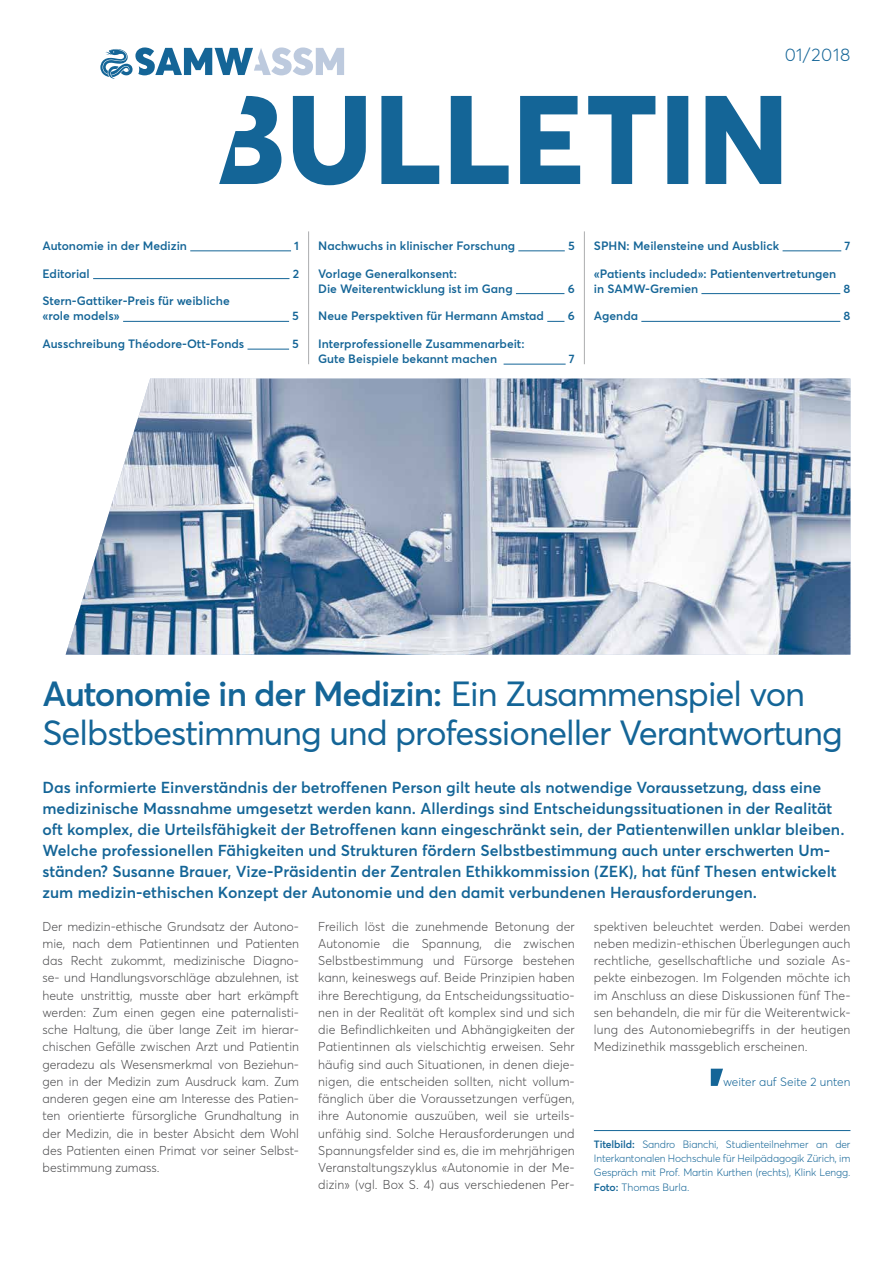
<style>
.page{position:relative;width:893px;height:1263px;background:#fff}
.page>*{position:absolute;margin:0;border:0;box-sizing:border-box;transform-origin:0 0}
.t1{font:34.5px/39px "Averta Std";letter-spacing:-.03em;color:#146597}
.t2{font:300 18px "Averta Std";letter-spacing:.035em;color:#146597}
.t3{font:600 15.75px/21px "Averta Std";color:#146597}
.t4{font:300 12.75px/17.2px "Averta Std";letter-spacing:.01em;color:#4b4b4d;text-align:justify}
.t5{font:600 12px/15px "Averta Std";color:#146597}
.t6{font:300 12px "Averta Std";color:#146597}
.t7{font:300 10.5px/14.2px "Averta Std";letter-spacing:-.01em;color:#146597;text-align:justify}
.s1{font-weight:600}
</style>
<div class="page">
<svg style="left:711px;top:1069px;width:12px;height:17px"></svg>
<svg style="left:219px;top:96px;width:562px;height:89px"></svg>
<svg style="left:100px;top:47px;width:244px;height:32px"></svg>
<img style="left:66px;top:379px;width:784px;height:276px">
<hr style="left:308px;top:231px;width:1px;height:133px;background:#acadaf">
<hr style="left:584px;top:231px;width:1px;height:133px;background:#acadaf">
<hr style="left:190px;top:251px;width:101px;height:1px;background:#146597">
<hr style="left:93px;top:278px;width:196px;height:1px;background:#146597">
<hr style="left:123px;top:321px;width:166px;height:1px;background:#146597">
<hr style="left:247px;top:349px;width:42px;height:1px;background:#146597">
<hr style="left:518px;top:251px;width:47px;height:1px;background:#146597">
<hr style="left:516px;top:293px;width:48px;height:1px;background:#146597">
<svg style="left:547px;top:321px;width:17px;height:1px"></svg>
<hr style="left:504px;top:364px;width:62px;height:1px;background:#146597">
<hr style="left:783px;top:251px;width:58px;height:1px;background:#146597">
<hr style="left:701px;top:293px;width:139px;height:1px;background:#146597">
<hr style="left:641px;top:321px;width:199px;height:1px;background:#146597">
<hr style="left:594px;top:1130px;width:256px;height:1px;background:#146597">
<h2 class="t2" style="left:785px;top:43px;width:67px">01/2018</h2>
<p class="t5" style="left:43px;top:238px;width:146px">Autonomie in der Medizin</p>
<p class="t5" style="left:294px;top:238px;width:6px">1</p>
<p class="t5" style="left:43px;top:266px;width:49px">Editorial</p>
<p class="t5" style="left:293px;top:266px;width:8px">2</p>
<p class="t5" style="left:43px;top:293px;width:189px">Stern-Gattiker-Preis für weibliche «role models»</p>
<p class="t5" style="left:292px;top:308px;width:8px">5</p>
<p class="t5" style="left:43px;top:336px;width:203px">Ausschreibung Théodore-Ott-Fonds</p>
<p class="t5" style="left:292px;top:336px;width:8px">5</p>
<p class="t5" style="left:318px;top:238px;width:198px">Nachwuchs in klinischer Forschung</p>
<p class="t5" style="left:568px;top:238px;width:8px">5</p>
<p class="t5" style="left:318px;top:266px;width:196px">Vorlage Generalkonsent:<br>Die Weiterentwicklung ist im Gang</p>
<p class="t5" style="left:568px;top:281px;width:9px">6</p>
<p class="t5" style="left:594px;top:238px;width:187px">SPHN: Meilensteine und Ausblick</p>
<p class="t5" style="left:844px;top:238px;width:7px">7</p>
<p class="t5" style="left:594px;top:266px;width:244px">«Patients included»: Patientenvertretungen in SAMW-Gremien</p>
<p class="t5" style="left:843px;top:281px;width:8px">8</p>
<p class="t5" style="left:318px;top:308px;width:227px">Neue Perspektiven für Hermann Amstad</p>
<p class="t5" style="left:568px;top:308px;width:9px">6</p>
<p class="t5" style="left:318px;top:336px;width:208px">Interprofessionelle Zusammenarbeit:<br>Gute Beispiele bekannt machen</p>
<p class="t5" style="left:569px;top:351px;width:7px">7</p>
<p class="t5" style="left:594px;top:308px;width:46px">Agenda</p>
<p class="t5" style="left:843px;top:308px;width:8px">8</p>
<h1 class="t1" style="left:43px;top:674px;width:802px"><span class="s1">Autonomie in der Medizin:</span> Ein Zusammenspiel von<br>Selbstbestimmung und professioneller Verantwortung</h1>
<p class="t3" style="left:43px;top:776px;width:803px">Das informierte Einverständnis der betroffenen Person gilt heute als notwendige Voraussetzung, dass eine medizinische Massnahme umgesetzt werden kann. Allerdings sind Entscheidungssituationen in der Realität oft komplex, die Urteilsfähigkeit der Betroffenen kann eingeschränkt sein, der Patientenwillen unklar bleiben.<br>Welche professionellen Fähigkeiten und Strukturen fördern Selbstbestimmung auch unter erschwerten Um&shy;ständen? Susanne Brauer, Vize-Präsidentin der Zentralen Ethikkommission (ZEK), hat fünf Thesen entwickelt zum medizin-ethischen Konzept der Autonomie und den damit verbundenen Herausforderungen.</p>
<p class="t4" style="left:43px;top:917px;width:258px">Der medizin-ethische Grundsatz der Autono&shy;mie, nach dem Patientinnen und Patienten das Recht zukommt, medizinische Diagno&shy;se- und Handlungsvorschläge abzulehnen, ist heute unstrittig, musste aber hart erkämpft werden: Zum einen gegen eine paternalisti&shy;sche Haltung, die über lange Zeit im hierar&shy;chischen Gefälle zwischen Arzt und Patientin geradezu als Wesensmerkmal von Beziehun&shy;gen in der Medizin zum Ausdruck kam. Zum anderen gegen eine am Interesse des Patien&shy;ten orientierte fürsorgliche Grundhaltung in der Medizin, die in bester Absicht dem Wohl des Patienten einen Primat vor seiner Selbst&shy;bestimmung zumass.</p>
<p class="t4" style="left:318px;top:917px;width:258px">Freilich löst die zunehmende Betonung der Autonomie die Spannung, die zwischen Selbstbestimmung und Fürsorge bestehen kann, keineswegs auf. Beide Prinzipien haben ihre Berechtigung, da Entscheidungssituatio&shy;nen in der Realität oft komplex sind und sich die Befindlichkeiten und Abhängigkeiten der Patientinnen als vielschichtig erweisen. Sehr häufig sind auch Situationen, in denen dieje&shy;nigen, die entscheiden sollten, nicht vollum&shy;fänglich über die Voraussetzungen verfügen, ihre Autonomie auszuüben, weil sie urteils&shy;unfähig sind. Solche Herausforderungen und Spannungsfelder sind es, die im mehrjährigen Veranstaltungszyklus «Autonomie in der Me&shy;dizin» (vgl. Box S. 4) aus verschiedenen Per-</p>
<p class="t4" style="left:594px;top:917px;width:258px">spektiven beleuchtet werden. Dabei werden neben medizin-ethischen Überlegungen auch rechtliche, gesellschaftliche und soziale As&shy;pekte einbezogen. Im Folgenden möchte ich im Anschluss an diese Diskussionen fünf The&shy;sen behandeln, die mir für die Weiterentwick&shy;lung des Autonomiebegriffs in der heutigen Medizinethik massgeblich erscheinen.</p>
<p class="t6" style="left:723px;top:1074px;width:129px">weiter auf Seite 2 unten</p>
<p class="t7" style="left:594px;top:1137px;width:258px"><span class="s1">Titelbild:</span> Sandro Bianchi, Studienteilnehmer an der Interkantonalen Hochschule für Heilpädagogik Zürich, im Gespräch mit Prof. Martin Kurthen (rechts), Klink Lengg.<br><span class="s1">Foto:</span> Thomas Burla.</p>
</div>
